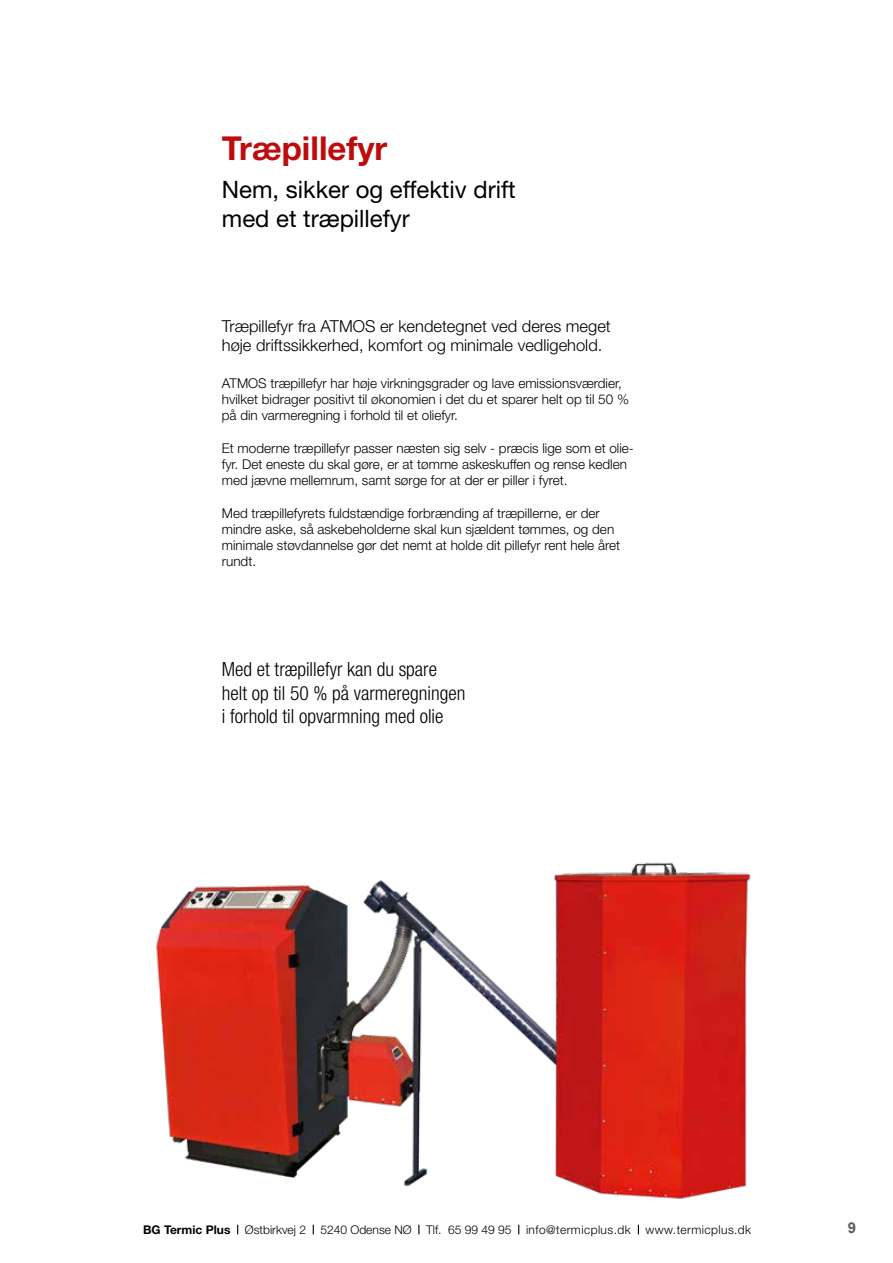
<style>
.page{position:relative;width:893px;height:1263px;background:#fff}
.page>*{position:absolute;margin:0;border:0;box-sizing:border-box;transform-origin:0 0}
.t1{font:700 33px "Helvetica Neue LT Pro";color:#be0c0c}
.t2{font:24px/28.8px "Helvetica Neue LT Pro";color:#000}
.t3{font:300 condensed 19.5px/23.4px "Helvetica Neue LT Pro";color:#000}
.t4{font:300 16.5px/19.8px "Helvetica Neue LT Pro";color:#000}
.t5{font:700 15px "Arial";color:#5f5e5e}
.t6{font:300 13.5px/16.2px "Helvetica Neue LT Pro";color:#000}
.t7{font:300 12px "Helvetica Neue LT Pro";letter-spacing:.035em;color:#000}
.s1{font-weight:700}
</style>
<div class="page">
<img style="left:156px;top:862px;width:595px;height:337px">
<h1 class="t1" style="left:222px;top:128px;width:167px">Træpillefyr</h1>
<h2 class="t2" style="left:222px;top:174px;width:295px">Nem, sikker og effektiv drift med et træpillefyr</h2>
<p class="t4" style="left:222px;top:315px;width:390px">Træpillefyr fra ATMOS er kendetegnet ved deres meget høje driftssikkerhed, komfort og minimale vedligehold.</p>
<p class="t6" style="left:222px;top:375px;width:409px">ATMOS træpillefyr har høje virkningsgrader og lave emissionsværdier, hvilket bidrager positivt til økonomien i det du et sparer helt op til 50 % på din varmeregning i forhold til et oliefyr.</p>
<p class="t6" style="left:222px;top:440px;width:414px">Et moderne træpillefyr passer næsten sig selv - præcis lige som et olie&shy;fyr. Det eneste du skal gøre, er at tømme askeskuffen og rense kedlen med jævne mellemrum, samt sørge for at der er piller i fyret.</p>
<p class="t6" style="left:222px;top:504px;width:400px">Med træpillefyrets fuldstændige forbrænding af træpillerne, er der mindre aske, så askebeholderne skal kun sjældent tømmes, og den minimale støvdannelse gør det nemt at holde dit pillefyr rent hele året rundt.</p>
<h3 class="t3" style="left:222px;top:657px;width:245px">Med et træpillefyr kan du spare helt op til 50 % på varmeregningen i forhold til opvarmning med olie</h3>
<p class="t7" style="left:143px;top:1223px;width:610px"><span class="s1">BG Termic Plus</span> Østbirkvej 2 5240 Odense NØ Tlf. 65 99 49 95 info@termicplus.dk www.termicplus.dk</p>
<p class="t5" style="left:848px;top:1217px;width:10px">9</p>
</div>
